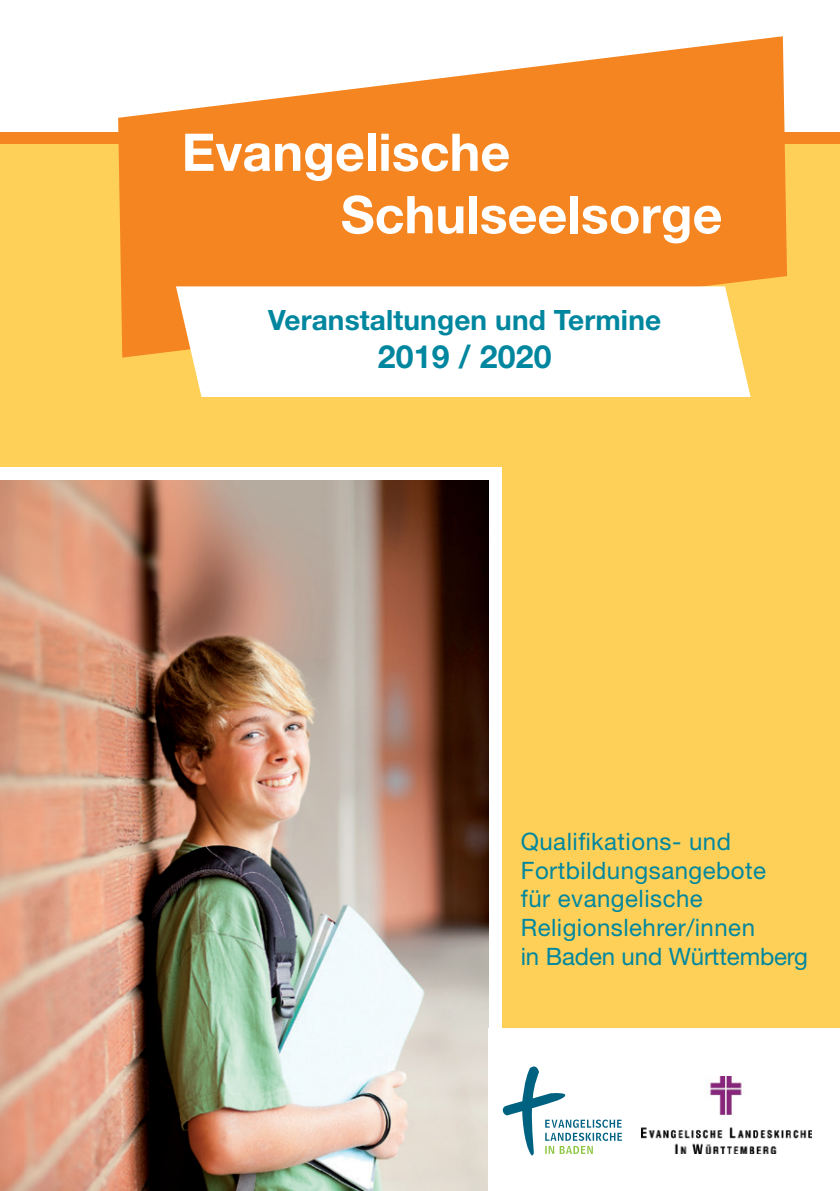
<style>
.page{position:relative;width:840px;height:1191px;background:#fff}
.page>*{position:absolute;margin:0;border:0;box-sizing:border-box;transform-origin:0 0}
.t1{font:700 52px/62.4px "Helvetica Neue";color:#fff}
.t2{font:700 32px "Helvetica Neue";letter-spacing:.005em;color:#00879f}
.t3{font:700 28px "Helvetica Neue";letter-spacing:.005em;color:#00879f}
.t4{font:24px/28.8px "Helvetica Neue";letter-spacing:.02em;color:#00879f}
</style>
<div class="page">
<div style="left:0;top:143px;width:839px;height:885px;background:#fed058"></div>
<div style="left:0;top:468px;width:501px;height:723px;background:#fff"></div>
<div style="left:0;top:132px;width:839px;height:11px;background:#f58520"></div>
<svg style="left:118px;top:36px;width:668px;height:321px;fill:#f58520"></svg>
<svg style="left:176px;top:286px;width:574px;height:111px"></svg>
<img style="left:0;top:480px;width:488px;height:711px">
<svg style="left:502px;top:1066px;width:119px;height:89px"></svg>
<img style="left:641px;top:1076px;width:169px;height:78px">
<h1 class="t1" style="left:340px;top:120px;width:383px;text-indent:-159px">Evangelische<br>Schulseelsorge</h1>
<p class="t3" style="left:268px;top:302px;width:394px">Veranstaltungen und Termine</p>
<h2 class="t2" style="left:377px;top:337px;width:175px">2019 / 2020</h2>
<p class="t4" style="left:520px;top:826px;width:288px">Qualifikations- und<br>Fortbildungsangebote<br>für evangelische<br>Religionslehrer/innen<br>in Baden und Württemberg</p>
</div>
